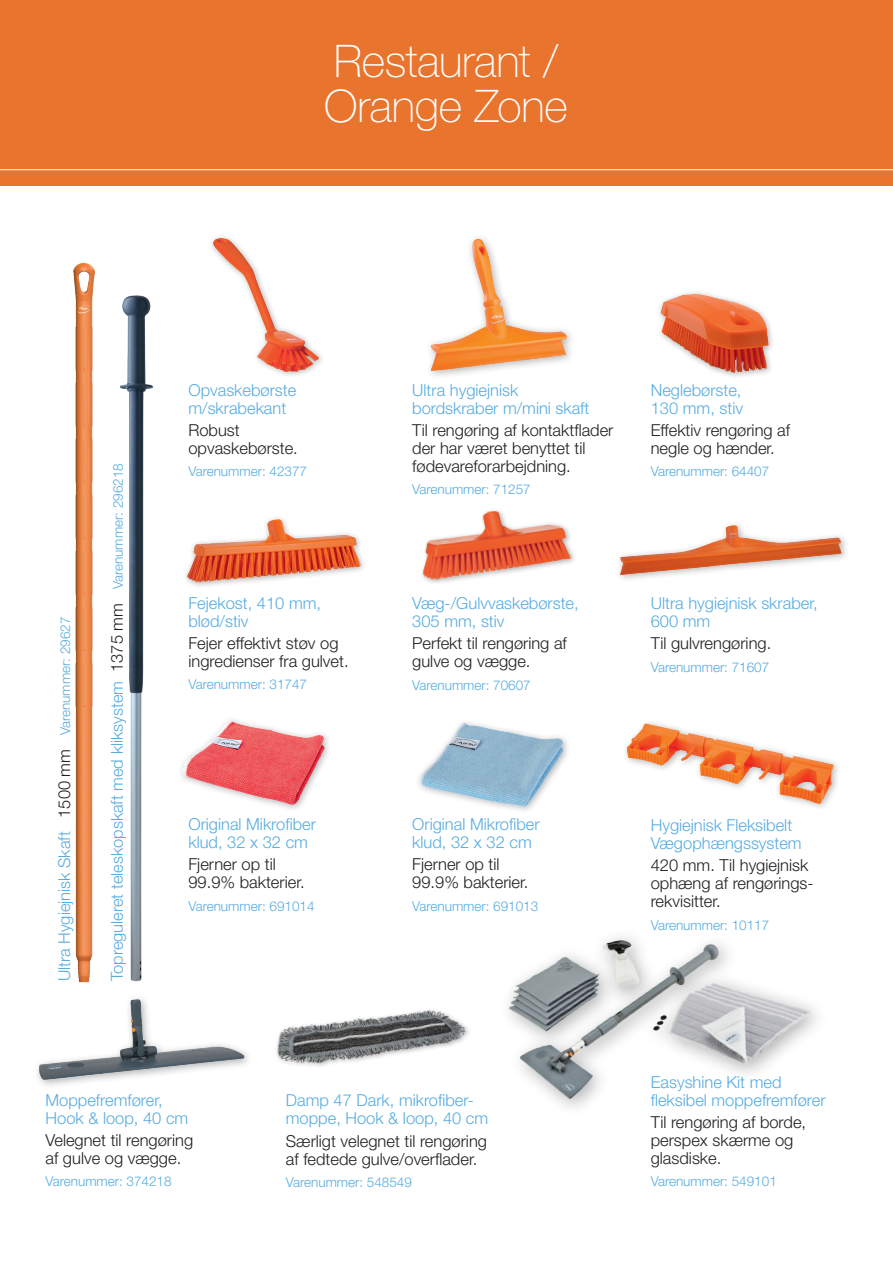
<style>
.page{position:relative;width:893px;height:1263px;background:#fff}
.page>*{position:absolute;margin:0;border:0;box-sizing:border-box;transform-origin:0 0}
.t1{font:100 45px/45px "Helvetica Neue LT Std";letter-spacing:-.01em;color:#fff}
.t2{font:300 16.5px/18px "Helvetica Neue LT Std";color:#57ace0}
.t3{font:300 16.5px/18px "Helvetica Neue LT Std";color:#231f20}
.t4{font:300 13.5px "Helvetica Neue LT Std";color:#57ace0}
.s1{color:#231f20}
.s2{font-size:13.5px}
</style>
<div class="page">
<div style="left:0;top:0;width:893px;height:185px;background:#e9742e"></div>
<hr style="left:0;top:169px;width:893px;height:1px;background:#fff">
<img style="left:508px;top:937px;width:309px;height:171px">
<img style="left:37px;top:998px;width:211px;height:88px">
<img style="left:276px;top:1010px;width:193px;height:56px">
<img style="left:121px;top:295px;width:32px;height:687px">
<img style="left:418px;top:722px;width:147px;height:86px">
<img style="left:181px;top:720px;width:147px;height:88px">
<img style="left:625px;top:722px;width:211px;height:84px">
<img style="left:619px;top:524px;width:227px;height:54px">
<div style="left:420px;top:507px;width:157px;height:78px;background:#231f20;opacity:.35"></div>
<img style="left:420px;top:507px;width:152px;height:73px">
<img style="left:186px;top:518px;width:178px;height:67px">
<img style="left:213px;top:239px;width:105px;height:133px">
<img style="left:659px;top:292px;width:112px;height:84px">
<img style="left:73px;top:262px;width:21px;height:721px">
<img style="left:430px;top:237px;width:141px;height:139px">
<h1 class="t1" style="left:324px;top:39px;width:245px">Restaurant /<br>Orange Zone</h1>
<p class="t2" style="left:55px;top:981px;width:366px;rotate:-90deg">Ultra Hygiejnisk Skaft <span class="s1">1500 mm</span> <span class="s2">Varenummer: 29627</span></p>
<p class="t2" style="left:108px;top:981px;width:519px;rotate:-90deg">Topreguleret teleskopskaft med kliksystem <span class="s1">1375 mm</span> <span class="s2">Varenummer: 296218</span></p>
<p class="t2" style="left:188px;top:381px;width:109px">Opvaskebørste m/skrabekant</p>
<p class="t3" style="left:188px;top:421px;width:111px">Robust opvaskebørste.</p>
<p class="t4" style="left:188px;top:463px;width:120px">Varenummer: 42377</p>
<p class="t2" style="left:188px;top:594px;width:134px">Fejekost, 410 mm, blød/stiv</p>
<p class="t3" style="left:188px;top:634px;width:162px">Fejer effektivt støv og ingredienser fra gulvet.</p>
<p class="t4" style="left:188px;top:676px;width:120px">Varenummer: 31747</p>
<p class="t2" style="left:188px;top:815px;width:129px">Original Mikrofiber klud, 32 x 32 cm</p>
<p class="t3" style="left:188px;top:855px;width:118px">Fjerner op til<br>99.9% bakterier.</p>
<p class="t4" style="left:188px;top:898px;width:128px">Varenummer: 691014</p>
<p class="t2" style="left:412px;top:381px;width:179px">Ultra hygiejnisk bordskraber m/mini skaft</p>
<p class="t3" style="left:412px;top:421px;width:203px">Til rengøring af kontaktflader der har været benyttet til fødevareforarbejdning.</p>
<p class="t4" style="left:412px;top:481px;width:120px">Varenummer: 71257</p>
<p class="t2" style="left:651px;top:381px;width:94px">Neglebørste,<br>130 mm, stiv</p>
<p class="t3" style="left:651px;top:421px;width:141px">Effektiv rengøring af negle og hænder.</p>
<p class="t4" style="left:651px;top:463px;width:120px">Varenummer: 64407</p>
<p class="t2" style="left:412px;top:594px;width:168px">Væg-/Gulvvaskebørste,<br>305 mm, stiv</p>
<p class="t3" style="left:412px;top:634px;width:156px">Perfekt til rengøring af gulve og vægge.</p>
<p class="t4" style="left:412px;top:676px;width:120px">Varenummer: 70607</p>
<p class="t2" style="left:651px;top:594px;width:168px">Ultra hygiejnisk skraber,<br>600 mm</p>
<p class="t3" style="left:651px;top:634px;width:122px">Til gulvrengøring.</p>
<p class="t4" style="left:651px;top:658px;width:120px">Varenummer: 71607</p>
<p class="t2" style="left:412px;top:815px;width:129px">Original Mikrofiber klud, 32 x 32 cm</p>
<p class="t3" style="left:412px;top:855px;width:118px">Fjerner op til<br>99.9% bakterier.</p>
<p class="t4" style="left:412px;top:898px;width:128px">Varenummer: 691013</p>
<p class="t2" style="left:651px;top:816px;width:152px">Hygiejnisk Fleksibelt<br>Vægophængssystem</p>
<p class="t3" style="left:651px;top:856px;width:164px">420 mm. Til hygiejnisk ophæng af rengørings&shy;rekvisitter.</p>
<p class="t4" style="left:651px;top:916px;width:120px">Varenummer: 10117</p>
<p class="t2" style="left:46px;top:1090px;width:144px">Moppefremfører,<br>Hook &amp; loop, 40 cm</p>
<p class="t3" style="left:46px;top:1131px;width:149px">Velegnet til rengøring af gulve og vægge.</p>
<p class="t4" style="left:46px;top:1173px;width:128px">Varenummer: 374218</p>
<p class="t2" style="left:286px;top:1091px;width:204px">Damp 47 Dark, mikrofiber&shy;moppe, Hook &amp; loop, 40 cm</p>
<p class="t3" style="left:286px;top:1131px;width:203px">Særligt velegnet til rengøring af fedtede gulve/overflader.</p>
<p class="t4" style="left:286px;top:1174px;width:128px">Varenummer: 548549</p>
<p class="t2" style="left:651px;top:1072px;width:176px">Easyshine Kit med fleksibel moppefremfører</p>
<p class="t3" style="left:651px;top:1113px;width:157px">Til rengøring af borde, perspex skærme og glasdiske.</p>
<p class="t4" style="left:651px;top:1173px;width:128px">Varenummer: 549101</p>
</div>
